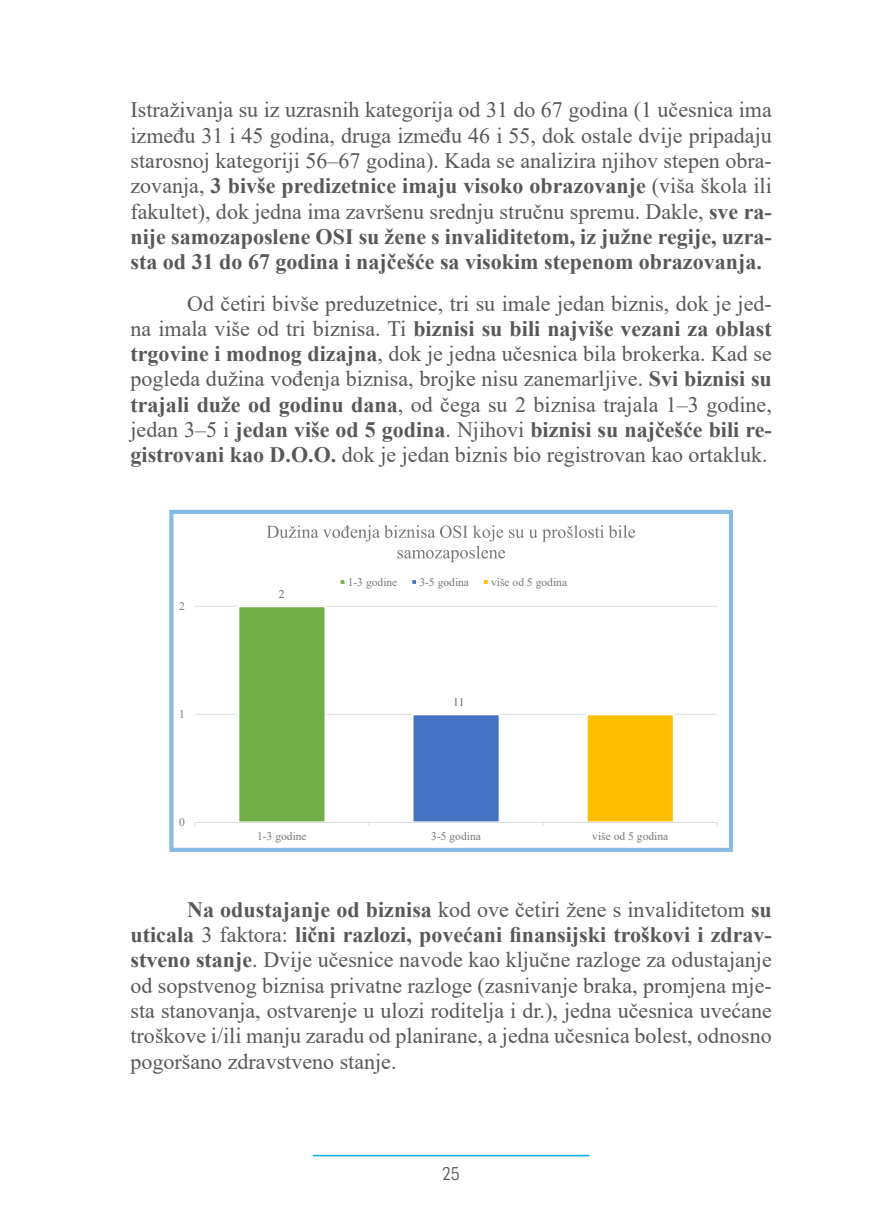
<style>
.page{position:relative;width:874px;height:1225px;background:#fff}
.page>*{position:absolute;margin:0;border:0;box-sizing:border-box;transform-origin:0 0}
.t1{font:22px/25.2px "Times New Roman";color:#57585a;text-align:justify}
.t2{font:18px "Flama Semicondensed";color:#57585a}
.t3{font:11.6px "Times New Roman";color:#76787b}
.t4{font:11.6px "Times New Roman";color:#636366}
.s1{font-weight:700}
</style>
<div class="page">
<hr style="left:313px;top:1154px;width:276px;height:2px;background:#00aeef">
<hr style="left:195px;top:606px;width:522px;height:1px;background:#dcdddf">
<hr style="left:195px;top:714px;width:522px;height:1px;background:#dcdddf">
<div style="left:238px;top:606px;width:87px;height:216px;background:#70ad47"></div>
<div style="left:237px;top:606px;width:89px;height:217px;border:2px solid #fff"></div>
<div style="left:412px;top:714px;width:87px;height:108px;background:#4573c4"></div>
<div style="left:411px;top:713px;width:89px;height:110px;border:2px solid #fff"></div>
<div style="left:586px;top:714px;width:87px;height:108px;background:#ffbf00"></div>
<div style="left:585px;top:713px;width:89px;height:110px;border:2px solid #fff"></div>
<hr style="left:195px;top:822px;width:522px;height:1px;background:#dcdddf">
<svg style="left:266px;top:525px;width:369px;height:37px"></svg>
<div style="left:338px;top:578px;width:8px;height:8px;border:2px solid #fff"></div>
<div style="left:410px;top:578px;width:8px;height:8px;border:2px solid #fff"></div>
<div style="left:481px;top:578px;width:8px;height:8px;border:2px solid #fff"></div>
<div style="left:169px;top:510px;width:563px;height:342px;border:4px solid #85bae4"></div>
<p class="t1" style="left:130px;top:97px;width:642px">Istraživanja su iz uzrasnih kategorija od 31 do 67 godina (1 učesnica ima između 31 i 45 godina, druga između 46 i 55, dok ostale dvije pripadaju starosnoj kategoriji 56–67 godina). Kada se analizira njihov stepen obra&shy;zovanja, <span class="s1">3 bivše predizetnice imaju visoko obrazovanje</span> (viša škola ili fakultet), dok jedna ima završenu srednju stručnu spremu. Dakle, <span class="s1">sve ra&shy;nije samozaposlene OSI su žene s invaliditetom, iz južne regije, uzra&shy;sta od 31 do 67 godina i najčešće sa visokim stepenom obrazovanja.</span></p>
<p class="t1" style="left:130px;top:290px;width:642px;text-indent:57px">Od četiri bivše preduzetnice, tri su imale jedan biznis, dok je jed&shy;na imala više od tri biznisa. Ti <span class="s1">biznisi su bili najviše vezani za oblast trgovine i modnog dizajna</span>, dok je jedna učesnica bila brokerka. Kad se pogleda dužina vođenja biznisa, brojke nisu zanemarljive. <span class="s1">Svi biznisi su trajali duže od godinu dana</span>, od čega su 2 biznisa trajala 1–3 godine, jedan 3–5 i <span class="s1">jedan više od 5 godina</span>. Njihovi <span class="s1">biznisi su najčešće bili re&shy;gistrovani kao D.O.O.</span> dok je jedan biznis bio registrovan kao ortakluk.</p>
<p class="t3" style="left:179px;top:598px;width:7px">2</p>
<p class="t3" style="left:179px;top:706px;width:7px">1</p>
<p class="t3" style="left:179px;top:814px;width:7px">0</p>
<p class="t4" style="left:279px;top:586px;width:7px">2</p>
<p class="t3" style="left:347px;top:573px;width:51px">1-3 godine</p>
<p class="t3" style="left:419px;top:573px;width:51px">3-5 godina</p>
<p class="t3" style="left:491px;top:573px;width:77px">više od 5 godina</p>
<p class="t4" style="left:453px;top:694px;width:13px">11</p>
<p class="t3" style="left:257px;top:827px;width:51px">1-3 godine</p>
<p class="t3" style="left:431px;top:827px;width:51px">3-5 godina</p>
<p class="t3" style="left:592px;top:827px;width:77px">više od 5 godina</p>
<p class="t1" style="left:130px;top:896px;width:642px;text-indent:57px"><span class="s1">Na odustajanje od biznisa</span> kod ove četiri žene s invaliditetom <span class="s1">su uticala</span> 3 faktora: <span class="s1">lični razlozi, povećani finansijski troškovi i zdrav&shy;stveno stanje</span>. Dvije učesnice navode kao ključne razloge za odustajanje od sopstvenog biznisa privatne razloge (zasnivanje braka, promjena mje&shy;sta stanovanja, ostvarenje u ulozi roditelja i dr.), jedna učesnica uvećane troškove i/ili manju zaradu od planirane, a jedna učesnica bolest, odnosno pogoršano zdravstveno stanje.</p>
<p class="t2" style="left:442px;top:1161px;width:19px">25</p>
</div>
